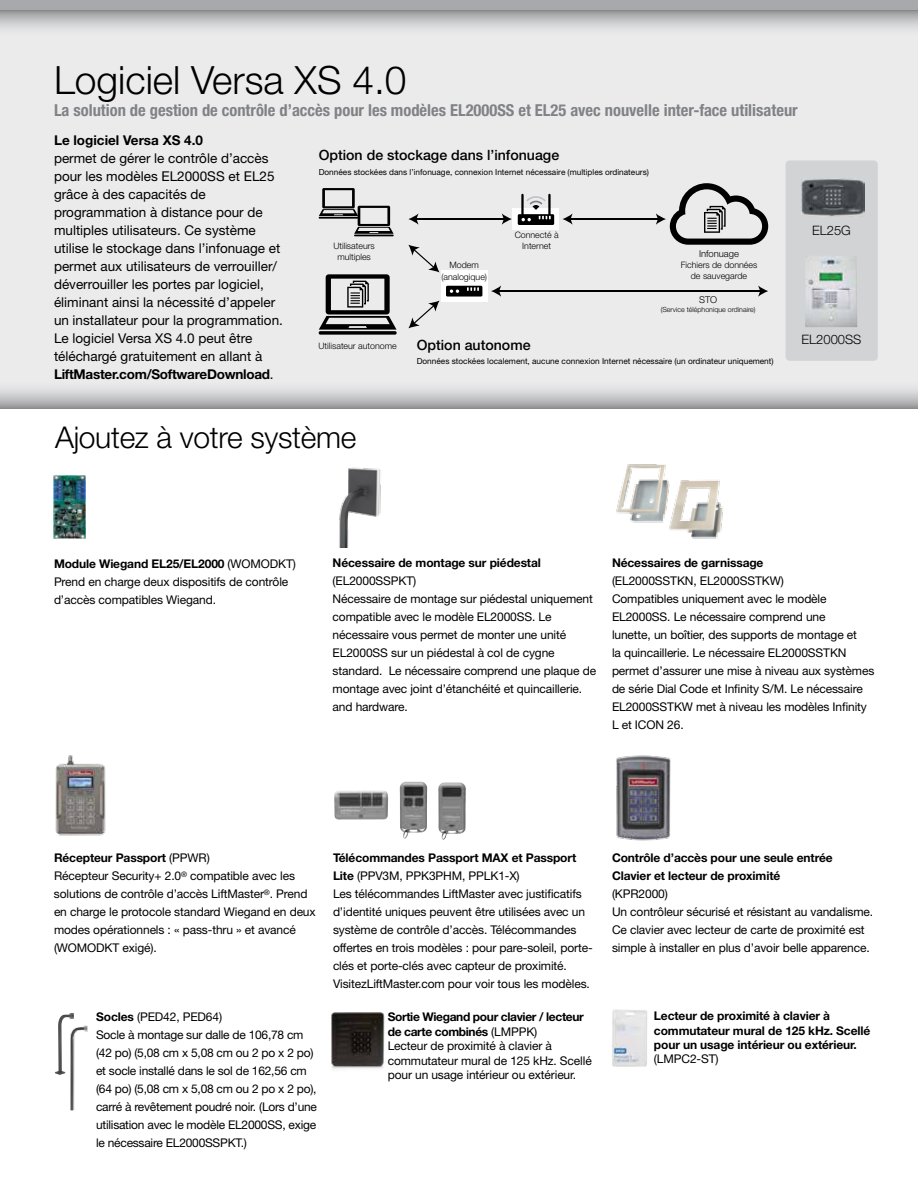
<style>
.page{position:relative;width:918px;height:1188px;background:#fff}
.page>*{position:absolute;margin:0;border:0;box-sizing:border-box;transform-origin:0 0}
.t1{font:300 39px "Helvetica Neue LT Std";color:#000}
.t2{font:300 30px "Helvetica Neue LT Std";letter-spacing:-.01em;color:#000}
.t3{font:700 condensed 16.5px "Helvetica Neue LT Std";color:#808285}
.t4{font:500 14.1px "Helvetica Neue LT Std";color:#000}
.t5{font:13.5px/18px "Helvetica Neue LT Std";color:#000}
.t6{font:700 13.5px "Helvetica Neue LT Std";color:#000}
.t7{font:300 13.05px "Helvetica Neue LT Std";color:#000}
.t8{font:12px/18px "Helvetica Neue LT Std";letter-spacing:-.01em;color:#000}
.t9{font:700 12px/14.4px "Helvetica Neue LT Std";letter-spacing:-.01em;color:#000}
.t10{font:300 9.45px "Helvetica Neue LT Std";color:#000}
.t11{font:300 8.85px/10.6px "Helvetica Neue LT Std";color:#000;text-align:center}
.t12{font:8.25px "Helvetica Neue LT Std";color:#000}
.t13{font:300 7.05px "Helvetica Neue LT Std";color:#000}
.s1{font-weight:700}
</style>
<div class="page">
<div style="left:0;top:0;width:918px;height:408px;background:#ebebec"></div>
<svg style="left:0;top:10px;width:918px;height:19px;background:#bcbdbe"></svg>
<svg style="left:0;top:389px;width:918px;height:19px;background:#bfc0c1"></svg>
<div style="left:786px;top:160px;width:92px;height:201px;background:#d1d3d4;border-radius:4px"></div>
<svg style="left:319px;top:188px;width:75px;height:46px"></svg>
<hr style="left:354px;top:235px;width:40px;height:1px;background:#000">
<svg style="left:408px;top:245px;width:31px;height:27px"></svg>
<svg style="left:408px;top:301px;width:31px;height:27px"></svg>
<div style="left:442px;top:270px;width:46px;height:32px;background:#fff"></div>
<svg style="left:446px;top:286px;width:36px;height:11px"></svg>
<img style="left:802px;top:179px;width:62px;height:38px">
<svg style="left:319px;top:331px;width:78px;height:4px"></svg>
<svg style="left:319px;top:274px;width:78px;height:56px"></svg>
<hr style="left:416px;top:218px;width:89px;height:2px;background:#000">
<svg style="left:408px;top:213px;width:11px;height:12px"></svg>
<svg style="left:502px;top:213px;width:10px;height:12px"></svg>
<hr style="left:570px;top:218px;width:89px;height:2px;background:#000">
<svg style="left:563px;top:213px;width:10px;height:12px"></svg>
<svg style="left:656px;top:183px;width:112px;height:62px"></svg>
<div style="left:513px;top:209px;width:46px;height:21px;background:#fff"></div>
<svg style="left:518px;top:194px;width:36px;height:31px"></svg>
<hr style="left:498px;top:291px;width:263px;height:1px;background:#000">
<svg style="left:491px;top:286px;width:10px;height:11px"></svg>
<svg style="left:758px;top:286px;width:10px;height:11px"></svg>
<img style="left:805px;top:256px;width:52px;height:71px">
<div style="left:0;top:0;width:918px;height:10px;background:#a7a9ac"></div>
<img style="left:54px;top:475px;width:31px;height:63px">
<img style="left:339px;top:467px;width:42px;height:81px">
<img style="left:616px;top:464px;width:51px;height:59px">
<img style="left:667px;top:480px;width:57px;height:59px">
<img style="left:55px;top:1013px;width:19px;height:62px">
<img style="left:70px;top:1026px;width:18px;height:85px">
<img style="left:616px;top:755px;width:55px;height:86px">
<img style="left:55px;top:755px;width:51px;height:81px">
<img style="left:334px;top:790px;width:55px;height:30px">
<img style="left:400px;top:782px;width:27px;height:57px">
<img style="left:438px;top:782px;width:28px;height:58px">
<img style="left:331px;top:1013px;width:54px;height:56px">
<img style="left:612px;top:1010px;width:35px;height:56px">
<h1 class="t1" style="left:54px;top:57px;width:354px">Logiciel Versa XS 4.0</h1>
<h3 class="t3" style="left:54px;top:100px;width:745px">La solution de gestion de contrôle d’accès pour les modèles EL2000SS et EL25 avec nouvelle inter-face utilisateur</h3>
<p class="t6" style="left:54px;top:132px;width:150px">Le logiciel Versa XS 4.0</p>
<p class="t5" style="left:54px;top:149px;width:230px">permet de gérer le contrôle d’accès pour les modèles EL2000SS et EL25 grâce à des capacités de programmation à distance pour de multiples utilisateurs. Ce système utilise le stockage dans l’infonuage et permet aux utilisateurs de verrouiller/ déverrouiller les portes par logiciel, éliminant ainsi la nécessité d’appeler un installateur pour la programmation.<br>Le logiciel Versa XS 4.0 peut être téléchargé gratuitement en allant à <span class="s1">LiftMaster.com/SoftwareDownload</span>.</p>
<p class="t4" style="left:319px;top:147px;width:242px">Option de stockage dans l’infonuage</p>
<p class="t12" style="left:319px;top:167px;width:332px">Données stockées dans l’infonuage, connexion Internet nécessaire (multiples ordinateurs)</p>
<p class="t7" style="left:812px;top:222px;width:40px">EL25G</p>
<p class="t11" style="left:515px;top:229px;width:46px">Connecté à<br>Internet</p>
<p class="t11" style="left:333px;top:241px;width:43px">Utilisateurs multiples</p>
<p class="t10" style="left:699px;top:248px;width:42px">Infonuage</p>
<p class="t11" style="left:681px;top:259px;width:78px">Fichiers de données de sauvegarde</p>
<p class="t11" style="left:441px;top:259px;width:47px;line-height:11.9px">Modem (analogique)</p>
<p class="t10" style="left:699px;top:293px;width:20px">STO</p>
<p class="t13" style="left:661px;top:305px;width:96px">(Service téléphonique ordinaire)</p>
<p class="t7" style="left:802px;top:331px;width:61px">EL2000SS</p>
<p class="t4" style="left:417px;top:337px;width:115px">Option autonome</p>
<p class="t12" style="left:417px;top:356px;width:358px">Données stockées localement, aucune connexion Internet nécessaire (un ordinateur uniquement)</p>
<p class="t11" style="left:319px;top:340px;width:80px">Utilisateur autonome</p>
<h2 class="t2" style="left:55px;top:419px;width:303px">Ajoutez à votre système</h2>
<p class="t8" style="left:54px;top:555px;width:244px"><span class="s1">Module Wiegand EL25/EL2000</span> (WOMODKT)<br>Prend en charge deux dispositifs de contrôle d’accès compatibles Wiegand.</p>
<p class="t9" style="left:333px;top:555px;width:210px">Nécessaire de montage sur piédestal</p>
<p class="t8" style="left:333px;top:571px;width:265px">(EL2000SSPKT)<br>Nécessaire de montage sur piédestal uniquement compatible avec le modèle EL2000SS. Le nécessaire vous permet de monter une unité EL2000SS sur un piédestal à col de cygne standard. Le nécessaire comprend une plaque de montage avec joint d’étanchéité et quincaillerie. and hardware.</p>
<p class="t9" style="left:612px;top:555px;width:153px">Nécessaires de garnissage</p>
<p class="t8" style="left:612px;top:571px;width:264px">(EL2000SSTKN, EL2000SSTKW)<br>Compatibles uniquement avec le modèle EL2000SS. Le nécessaire comprend une<br>lunette, un boîtier, des supports de montage et<br>la quincaillerie. Le nécessaire EL2000SSTKN permet d’assurer une mise à niveau aux systèmes de série Dial Code et Infinity S/M. Le nécessaire EL2000SSTKW met à niveau les modèles Infinity L et ICON 26.</p>
<p class="t8" style="left:54px;top:848px;width:263px"><span class="s1">Récepteur Passport</span> (PPWR)<br>Récepteur Security+ 2.0<sup>®</sup> compatible avec les solutions de contrôle d’accès LiftMaster<sup>®</sup>. Prend en charge le protocole standard Wiegand en deux modes opérationnels : « pass-thru » et avancé (WOMODKT exigé).</p>
<p class="t8" style="left:333px;top:848px;width:261px"><span class="s1">Télécommandes Passport MAX et Passport Lite</span> (PPV3M, PPK3PHM, PPLK1-X)<br>Les télécommandes LiftMaster avec justificatifs d’identité uniques peuvent être utilisées avec un système de contrôle d’accès. Télécommandes offertes en trois modèles : pour pare-soleil, porte&shy;clés et porte-clés avec capteur de proximité.<br>VisitezLiftMaster.com pour voir tous les modèles.</p>
<p class="t8" style="left:96px;top:1008px;width:222px"><span class="s1">Socles</span> (PED42, PED64)<br>Socle à montage sur dalle de 106,78 cm (42 po) (5,08 cm x 5,08 cm ou 2 po x 2 po) et socle installé dans le sol de 162,56 cm (64 po) (5,08 cm x 5,08 cm ou 2 po x 2 po), carré à revêtement poudré noir. (Lors d’une utilisation avec le modèle EL2000SS, exige le nécessaire EL2000SSPKT.)</p>
<p class="t8" style="left:388px;top:1010px;width:206px;line-height:14.4px"><span class="s1">Sortie Wiegand pour clavier / lecteur de carte combinés</span> (LMPPK)<br>Lecteur de proximité à clavier à commutateur mural de 125 kHz. Scellé pour un usage intérieur ou extérieur.</p>
<p class="t9" style="left:612px;top:849px;width:222px;line-height:18px">Contrôle d’accès pour une seule entrée<br>Clavier et lecteur de proximité</p>
<p class="t8" style="left:612px;top:885px;width:263px">(KPR2000)<br>Un contrôleur sécurisé et résistant au vandalisme.<br>Ce clavier avec lecteur de carte de proximité est simple à installer en plus d’avoir belle apparence.</p>
<p class="t9" style="left:654px;top:1009px;width:218px">Lecteur de proximité à clavier à commutateur mural de 125 kHz. Scellé pour un usage intérieur ou extérieur.</p>
<p class="t8" style="left:654px;top:1050px;width:66px">(LMPC2-ST)</p>
</div>
